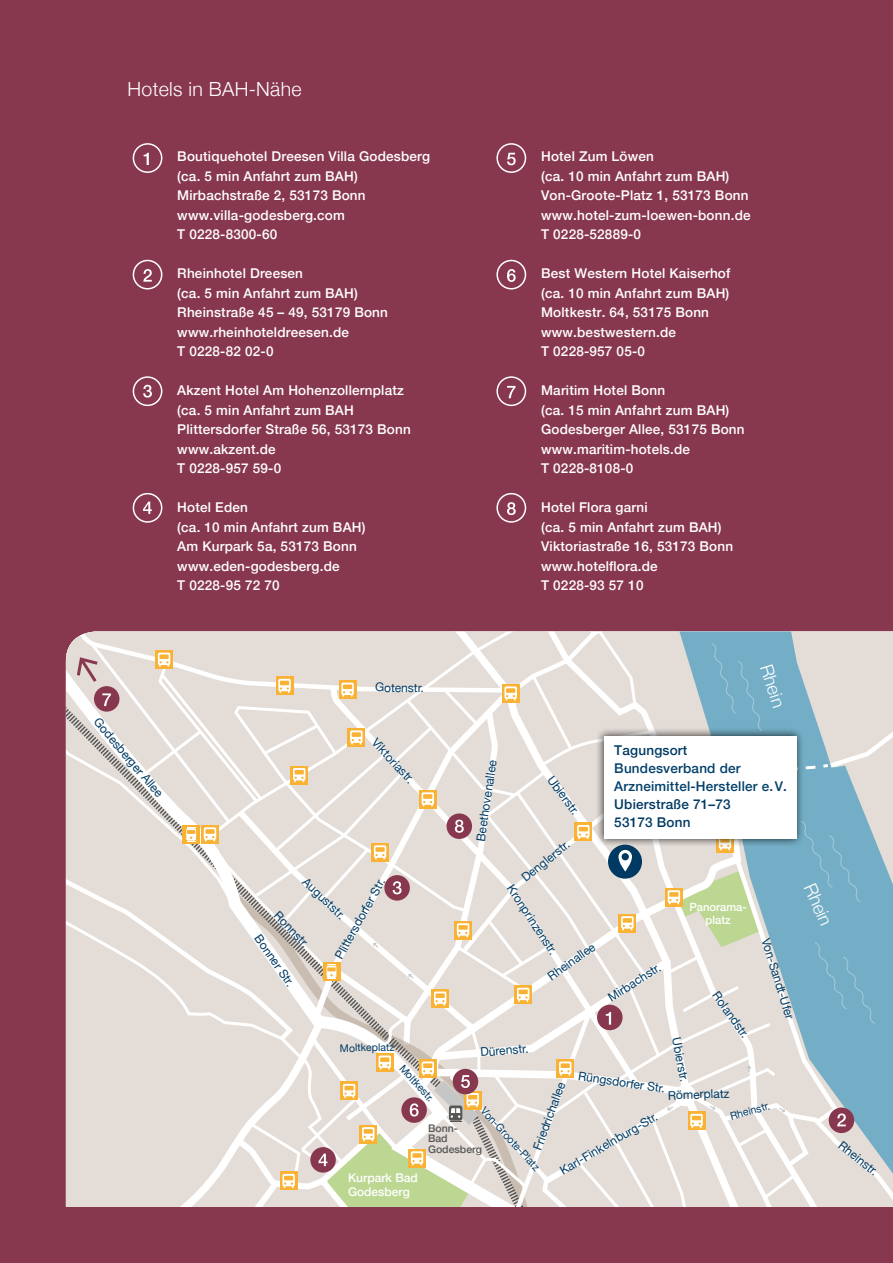
<style>
.page{position:relative;width:893px;height:1263px;background:#88384e}
.page>*{position:absolute;margin:0;border:0;box-sizing:border-box;transform-origin:0 0}
.t1{font:300 19.5px "Helvetica Neue";letter-spacing:.015em;color:#fff}
.t2{font:300 18px "Helvetica Neue";color:#fff}
.t3{font:500 13.5px/19.5px "Helvetica Neue";letter-spacing:.015em;color:#fff}
.t4{font:500 13.5px/18px "Helvetica Neue";letter-spacing:.015em;color:#00406a}
.t5{font:500 13.5px/18px "Helvetica Neue";letter-spacing:.015em;color:#003a63}
.t6{font:12px "Helvetica Neue";color:#003a63}
.t7{font:500 12px/14.4px "Helvetica Neue";color:#fff}
.t8{font:500 11.25px/13.5px "Helvetica Neue";color:#fff;text-align:center}
.t9{font:10.5px "Helvetica Neue";color:#003a63}
.t10{font:500 10.5px/10.5px "Helvetica Neue";letter-spacing:-.005em;color:#575756}
</style>
<div class="page">
<div style="left:133px;top:143px;width:29px;height:30px;border:2px solid #fff;border-radius:50%"></div>
<svg style="left:144px;top:153px;width:5px;height:12px"></svg>
<div style="left:133px;top:260px;width:29px;height:29px;border:2px solid #fff;border-radius:50%"></div>
<svg style="left:143px;top:269px;width:9px;height:13px"></svg>
<div style="left:496px;top:260px;width:30px;height:29px;border:2px solid #fff;border-radius:50%"></div>
<svg style="left:507px;top:269px;width:9px;height:13px"></svg>
<div style="left:133px;top:376px;width:29px;height:30px;border:2px solid #fff;border-radius:50%"></div>
<svg style="left:143px;top:385px;width:9px;height:13px"></svg>
<div style="left:496px;top:376px;width:30px;height:30px;border:2px solid #fff;border-radius:50%"></div>
<svg style="left:507px;top:386px;width:8px;height:12px"></svg>
<div style="left:496px;top:493px;width:30px;height:30px;border:2px solid #fff;border-radius:50%"></div>
<svg style="left:507px;top:502px;width:9px;height:13px"></svg>
<div style="left:133px;top:493px;width:29px;height:30px;border:2px solid #fff;border-radius:50%"></div>
<svg style="left:143px;top:502px;width:9px;height:12px"></svg>
<div style="left:496px;top:143px;width:30px;height:30px;border:2px solid #fff;border-radius:50%"></div>
<svg style="left:507px;top:153px;width:9px;height:12px"></svg>
<svg style="left:66px;top:631px;width:827px;height:576px;background:#d9d8d4"></svg>
<div style="left:596px;top:727px;width:209px;height:120px;background:#000;opacity:.75"></div>
<div style="left:604px;top:736px;width:192px;height:102px;background:#fff"></div>
<h1 class="t1" style="left:128px;top:74px;width:176px">Hotels in BAH-Nähe</h1>
<p class="t3" style="left:177px;top:146px;width:254px">Boutiquehotel Dreesen Villa Godesberg (ca. 5 min Anfahrt zum BAH)<br>Mirbachstraße 2, 53173 Bonn www.villa-godesberg.com<br>T 0228-8300-60</p>
<p class="t3" style="left:177px;top:263px;width:212px">Rheinhotel Dreesen<br>(ca. 5 min Anfahrt zum BAH)<br>Rheinstraße 45 – 49, 53179 Bonn www.rheinhoteldreesen.de<br>T 0228-82 02-0</p>
<p class="t3" style="left:177px;top:380px;width:235px">Akzent Hotel Am Hohenzollernplatz (ca. 5 min Anfahrt zum BAH<br>Plittersdorfer Straße 56, 53173 Bonn www.akzent.de<br>T 0228-957 59-0</p>
<p class="t3" style="left:177px;top:497px;width:190px">Hotel Eden<br>(ca. 10 min Anfahrt zum BAH)<br>Am Kurpark 5a, 53173 Bonn www.eden-godesberg.de<br>T 0228-95 72 70</p>
<p class="t3" style="left:541px;top:146px;width:211px">Hotel Zum Löwen<br>(ca. 10 min Anfahrt zum BAH)<br>Von-Groote-Platz 1, 53173 Bonn www.hotel-zum-loewen-bonn.de<br>T 0228-52889-0</p>
<p class="t3" style="left:541px;top:263px;width:191px">Best Western Hotel Kaiserhof (ca. 10 min Anfahrt zum BAH)<br>Moltkestr. 64, 53175 Bonn www.bestwestern.de<br>T 0228-957 05-0</p>
<p class="t3" style="left:541px;top:380px;width:205px">Maritim Hotel Bonn<br>(ca. 15 min Anfahrt zum BAH)<br>Godesberger Allee, 53175 Bonn www.maritim-hotels.de<br>T 0228-8108-0</p>
<p class="t3" style="left:541px;top:497px;width:194px">Hotel Flora garni<br>(ca. 5 min Anfahrt zum BAH)<br>Viktoriastraße 16, 53173 Bonn www.hotelflora.de<br>T 0228-93 57 10</p>
<p class="t6" style="left:103px;top:714px;width:101px;rotate:50deg">Godesberger Allee</p>
<p class="t6" style="left:375px;top:678px;width:50px;rotate:1deg">Gotenstr.</p>
<h2 class="t2" style="left:780px;top:660px;width:46px;rotate:72deg">Rhein</h2>
<p class="t6" style="left:381px;top:734px;width:57px;rotate:47deg">Viktoriastr.</p>
<p class="t5" style="left:614px;top:740px;width:75px">Tagungsort</p>
<p class="t4" style="left:614px;top:758px;width:174px">Bundesverband der<br>Arzneimittel-Hersteller e.V.</p>
<p class="t5" style="left:614px;top:794px;width:118px">Ubierstraße 71–73<br>53173 Bonn</p>
<p class="t6" style="left:472px;top:840px;width:84px;rotate:-82deg">Beethovenallee</p>
<p class="t6" style="left:557px;top:772px;width:46px;rotate:53deg">Ubierstr.</p>
<p class="t6" style="left:518px;top:872px;width:59px;rotate:-39deg">Denglerstr.</p>
<p class="t6" style="left:310px;top:874px;width:55px;rotate:43deg">Auguststr.</p>
<p class="t6" style="left:331px;top:954px;width:92px;rotate:-61deg">Plittersdorfer Str.</p>
<p class="t6" style="left:518px;top:881px;width:82px;rotate:57deg">Kronprinzenstr.</p>
<p class="t8" style="left:689px;top:899px;width:59px">Panorama&shy;platz</p>
<p class="t6" style="left:282px;top:907px;width:46px;rotate:46deg">Ronnstr.</p>
<p class="t6" style="left:264px;top:931px;width:62px;rotate:55deg">Bonner Str.</p>
<p class="t6" style="left:774px;top:936px;width:86px;rotate:73deg">Von-Sandt-Ufer</p>
<p class="t6" style="left:544px;top:970px;width:57px;rotate:-35deg">Rheinallee</p>
<p class="t6" style="left:604px;top:991px;width:61px;rotate:-32deg">Mirbachstr.</p>
<p class="t6" style="left:722px;top:987px;width:56px;rotate:55deg">Rolandstr.</p>
<p class="t6" style="left:685px;top:1036px;width:46px;rotate:79deg">Ubierstr.</p>
<p class="t9" style="left:340px;top:1040px;width:56px;rotate:-1deg">Moltkeplatz</p>
<p class="t6" style="left:480px;top:1043px;width:50px;rotate:-5deg">Dürenstr.</p>
<p class="t9" style="left:407px;top:1061px;width:47px;rotate:48deg">Moltkestr.</p>
<p class="t6" style="left:580px;top:1067px;width:89px;rotate:8deg">Rüngsdorfer Str.</p>
<p class="t6" style="left:529px;top:1146px;width:73px;rotate:-70deg">Friedrichallee</p>
<p class="t6" style="left:668px;top:1086px;width:63px;rotate:-2deg">Römerplatz</p>
<p class="t9" style="left:728px;top:1109px;width:42px;rotate:-15deg">Rheinstr.</p>
<p class="t9" style="left:489px;top:1103px;width:83px;rotate:48deg">Von-Groote-Platz</p>
<p class="t6" style="left:556px;top:1163px;width:112px;rotate:-30deg">Karl-Finkelnburg-Str.</p>
<p class="t10" style="left:428px;top:1122px;width:56px">Bonn-<br>Bad<br>Godesberg</p>
<p class="t7" style="left:348px;top:1169px;width:71px">Kurpark Bad<br>Godesberg</p>
<h2 class="t2" style="left:823px;top:878px;width:46px;rotate:66deg">Rhein</h2>
<p class="t6" style="left:846px;top:1137px;width:48px;rotate:39deg">Rheinstr.</p>
</div>
